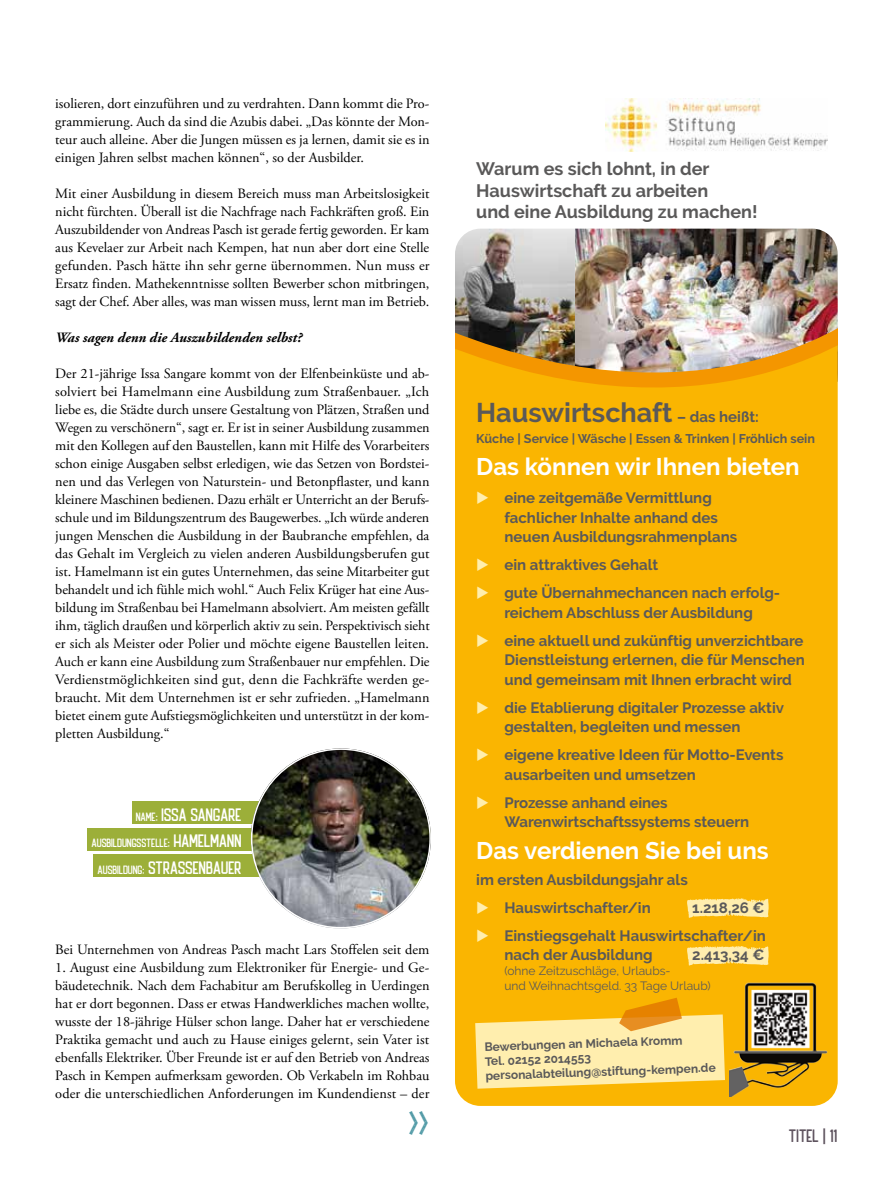
<style>
.page{position:relative;width:893px;height:1191px;background:#fff}
.page>*{position:absolute;margin:0;border:0;box-sizing:border-box;transform-origin:0 0}
.t1{font:30px "HANDLER Stamp";color:#519aa6}
.t2{font:700 27px "Raleway";color:#5a5959}
.t3{font:700 24px "Raleway";color:#fff}
.t4{font:700 18px/21.6px "Raleway";color:#5a5959}
.t5{font:18px "HANDLER";color:#fff}
.t6{font:18px "HANDLER";color:#5f545f}
.t7{font:700 15px/19.5px "Raleway";color:#5a5959}
.t8{font:14.25px/18px "Adobe Garamond Pro";color:#000;text-align:justify}
.t9{font:italic 700 14.25px "Adobe Garamond Pro";color:#000}
.t10{font:700 12.6px "Raleway";color:#5a5959}
.t11{font:700 12px/14.4px "Raleway";color:#5a5959}
.t12{font:12px/15px "Raleway";color:#5a5959}
.t13{font:12px "HANDLER";color:#fff}
.s1{font-size:12px}
.s2{font-size:18px}
.s3{font-size:15px}
.s4{color:#ffeeae}
</style>
<div class="page">
<div style="left:455px;top:455px;width:383px;height:651px;background:#fab501"></div>
<img style="left:455px;top:98px;width:383px;height:357px">
<svg style="left:475px;top:997px;width:250px;height:91px;background:#fcd978"></svg>
<img style="left:730px;top:977px;width:101px;height:119px">
<svg style="left:687px;top:898px;width:82px;height:20px;background:#fde38d"></svg>
<svg style="left:687px;top:945px;width:82px;height:20px;background:#fde38d"></svg>
<img style="left:606px;top:99px;width:222px;height:52px">
<div style="left:132px;top:801px;width:174px;height:23px;background:#9caf39"></div>
<div style="left:88px;top:828px;width:218px;height:22px;background:#9caf39"></div>
<div style="left:94px;top:854px;width:212px;height:23px;background:#9caf39"></div>
<img style="left:251px;top:748px;width:180px;height:180px;border-radius:90px">
<p class="t8" style="left:55px;top:95px;width:376px">isolieren, dort einzuführen und zu verdrahten. Dann kommt die Pro&shy;grammierung. Auch da sind die Azubis dabei. „Das könnte der Mon&shy;teur auch alleine. Aber die Jungen müssen es ja lernen, damit sie es in einigen Jahren selbst machen können“, so der Ausbilder.</p>
<p class="t8" style="left:55px;top:185px;width:376px">Mit einer Ausbildung in diesem Bereich muss man Arbeitslosigkeit nicht fürchten. Überall ist die Nachfrage nach Fachkräften groß. Ein Auszubildender von Andreas Pasch ist gerade fertig geworden. Er kam aus Kevelaer zur Arbeit nach Kempen, hat nun aber dort eine Stelle gefunden. Pasch hätte ihn sehr gerne übernommen. Nun muss er Ersatz finden. Mathekenntnisse sollten Bewerber schon mitbringen, sagt der Chef. Aber alles, was man wissen muss, lernt man im Betrieb.</p>
<p class="t9" style="left:55px;top:329px;width:248px">Was sagen denn die Auszubildenden selbst?</p>
<p class="t8" style="left:55px;top:365px;width:376px">Der 21-jährige Issa Sangare kommt von der Elfenbeinküste und ab&shy;solviert bei Hamelmann eine Ausbildung zum Straßenbauer. „Ich liebe es, die Städte durch unsere Gestaltung von Plätzen, Straßen und Wegen zu verschönern“, sagt er. Er ist in seiner Ausbildung zusammen mit den Kollegen auf den Baustellen, kann mit Hilfe des Vorarbeiters schon einige Ausgaben selbst erledigen, wie das Setzen von Bordstei&shy;nen und das Verlegen von Naturstein- und Betonpflaster, und kann kleinere Maschinen bedienen. Dazu erhält er Unterricht an der Berufs&shy;schule und im Bildungszentrum des Baugewerbes. „Ich würde anderen jungen Menschen die Ausbildung in der Baubranche empfehlen, da das Gehalt im Vergleich zu vielen anderen Ausbildungsberufen gut ist. Hamelmann ist ein gutes Unternehmen, das seine Mitarbeiter gut behandelt und ich fühle mich wohl.“ Auch Felix Krüger hat eine Aus&shy;bildung im Straßenbau bei Hamelmann absolviert. Am meisten gefällt ihm, täglich draußen und körperlich aktiv zu sein. Perspektivisch sieht er sich als Meister oder Polier und möchte eigene Baustellen leiten.<br>Auch er kann eine Ausbildung zum Straßenbauer nur empfehlen. Die Verdienstmöglichkeiten sind gut, denn die Fachkräfte werden ge&shy;braucht. Mit dem Unternehmen ist er sehr zufrieden. „Hamelmann bietet einem gute Aufstiegsmöglichkeiten und unterstützt in der kom&shy;pletten Ausbildung.“</p>
<p class="t5" style="left:136px;top:805px;width:107px"><span class="s1">NAME:</span> ISSA SANGARE</p>
<p class="t13" style="left:92px;top:837px;width:152px">AUSBILDUNGSSTELLE: <span class="s2">HAMELMANN</span></p>
<p class="t5" style="left:98px;top:858px;width:146px"><span class="s1">AUSBILDUNG:</span> STRASSENBAUER</p>
<p class="t8" style="left:55px;top:941px;width:375px">Bei Unternehmen von Andreas Pasch macht Lars Stoffelen seit dem</p>
<p class="t8" style="left:55px;top:959px;width:376px">1. August eine Ausbildung zum Elektroniker für Energie- und Ge&shy;bäudetechnik. Nach dem Fachabitur am Berufskolleg in Uerdingen hat er dort begonnen. Dass er etwas Handwerkliches machen wollte, wusste der 18-jährige Hülser schon lange. Daher hat er verschiedene Praktika gemacht und auch zu Hause einiges gelernt, sein Vater ist ebenfalls Elektriker. Über Freunde ist er auf den Betrieb von Andreas Pasch in Kempen aufmerksam geworden. Ob Verkabeln im Rohbau oder die unterschiedlichen Anforderungen im Kundendienst – der</p>
<h1 class="t1" style="left:409px;top:1109px;width:22px">&gt;&gt;</h1>
<p class="t4" style="left:476px;top:158px;width:283px">Warum es sich lohnt, in der<br>Hauswirtschaft zu arbeiten<br>und eine Ausbildung zu machen!</p>
<h2 class="t2" style="left:476px;top:397px;width:284px">Hauswirtschaft <span class="s3">– das heißt:</span></h2>
<p class="t10" style="left:476px;top:431px;width:340px">Küche | Service | Wäsche | Essen &amp; Trinken | Fröhlich sein</p>
<h3 class="t3" style="left:476px;top:453px;width:325px">Das können wir Ihnen bieten</h3>
<p class="t7" style="left:504px;top:488px;width:234px;text-indent:-28px"><span class="s4">◆</span> eine zeitgemäße Vermittlung fachlicher Inhalte anhand des neuen Ausbildungsrahmenplans</p>
<p class="t7" style="left:476px;top:555px;width:184px"><span class="s4">◆</span> ein attraktives Gehalt</p>
<p class="t7" style="left:476px;top:583px;width:305px;text-align:center"><span class="s4">◆</span> gute Übernahmechancen nach erfolg&shy;reichem Abschluss der Ausbildung</p>
<p class="t7" style="left:504px;top:630px;width:302px;text-align:justify;text-indent:-28px"><span class="s4">◆</span> eine aktuell und zukünftig unverzichtbare Dienstleistung erlernen, die für Menschen und gemeinsam mit Ihnen erbracht wird</p>
<p class="t7" style="left:504px;top:697px;width:281px;text-indent:-28px"><span class="s4">◆</span> die Etablierung digitaler Prozesse aktiv gestalten, begleiten und messen</p>
<p class="t7" style="left:504px;top:745px;width:281px;text-indent:-28px"><span class="s4">◆</span> eigene kreative Ideen für Motto-Events ausarbeiten und umsetzen</p>
<p class="t7" style="left:504px;top:792px;width:246px;text-indent:-28px"><span class="s4">◆</span> Prozesse anhand eines<br>Warenwirtschaftssystems steuern</p>
<h3 class="t3" style="left:476px;top:837px;width:294px">Das verdienen Sie bei uns</h3>
<p class="t7" style="left:476px;top:869px;width:213px">im ersten Ausbildungsjahr als</p>
<p class="t7" style="left:476px;top:897px;width:176px"><span class="s4">◆</span> Hauswirtschafter/in</p>
<p class="t7" style="left:692px;top:897px;width:74px">1.218,26 €</p>
<p class="t7" style="left:504px;top:925px;width:263px;text-indent:-28px"><span class="s4">◆</span> Einstiegsgehalt Hauswirtschafter/in nach der Ausbildung</p>
<p class="t7" style="left:692px;top:945px;width:74px">2.413,34 €</p>
<p class="t12" style="left:504px;top:963px;width:208px">(ohne Zeitzuschläge, Urlaubs-<br>und Weihnachtsgeld. 33 Tage Urlaub)</p>
<p class="t11" style="left:484px;top:1039px;width:232px;rotate:-2deg">Bewerbungen an Michaela Kromm<br>Tel. 02152 2014553 personalabteilung@stiftung-kempen.de</p>
<p class="t6" style="left:789px;top:1126px;width:50px">TITEL | 11</p>
</div>
